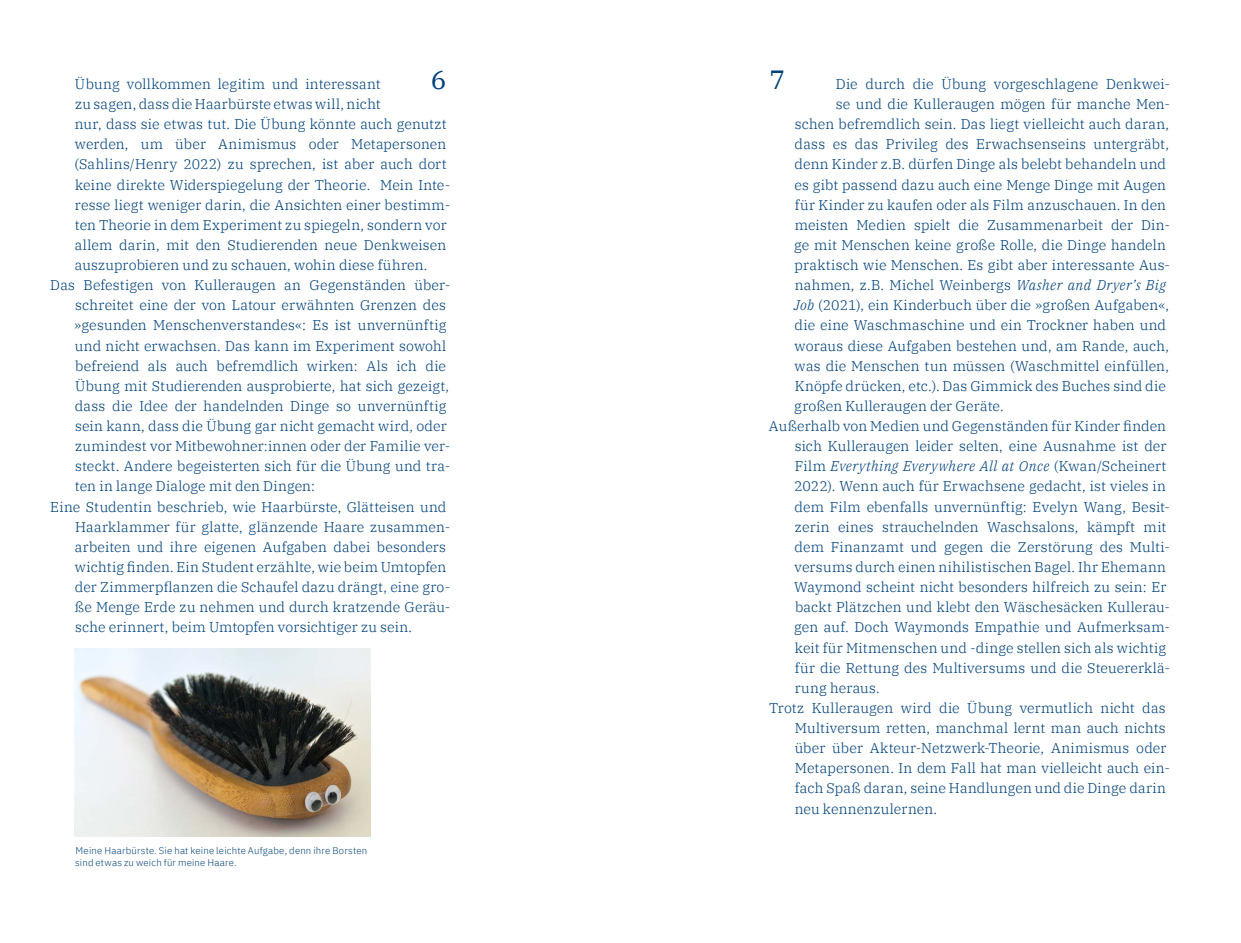
<style>
.page{position:relative;width:1241px;height:943px;background:#fff}
.page>*{position:absolute;margin:0;border:0;box-sizing:border-box;transform-origin:0 0}
.t1{font:26.25px "IBM Plex Serif";color:#00427b}
.t2{font:300 14px/20.1px "IBM Plex Serif";letter-spacing:.01em;color:#00427b}
.t3{font:14px "IBM Plex Serif Light 2";letter-spacing:.01em;color:#00427b}
.t4{font:14px "IBM Plex Serif Light Italic 2";letter-spacing:.025em;color:#00427b}
.t5{font:300 9.62px/12.2px "IBM Plex Sans";letter-spacing:.02em;color:#00427b}
.s1{font-family:"IBM Plex Serif Light 2";font-weight:400}
.s2{font-family:"IBM Plex Serif Light Italic 2";font-weight:400}
.s3{font-style:italic}
.s4{font-family:"IBM Plex Serif";font-weight:300}
</style>
<div class="page">
<img style="left:74px;top:648px;width:296px;height:188px">
<p class="t2" style="left:75px;top:73px;width:307px">Übung vollkommen legitim und interessant</p>
<h1 class="t1" style="left:431px;top:59px;width:17px">6</h1>
<h1 class="t1" style="left:769px;top:59px;width:17px">7</h1>
<p class="t2" style="left:74px;top:93px;width:377px">zu sagen, dass die Haarbürste etwas will, nicht<br>nur, dass sie etwas tut. Die Übung könnte auch genutzt werden, um über Animismus oder Metapersonen (Sahlins/Henry 2022) zu sprechen, ist aber auch dort keine direkte Widerspiegelung der Theorie. Mein Inte&shy;resse liegt weniger darin, die Ansichten einer bestimm&shy;ten Theorie in dem Experiment zu spiegeln, sondern vor</p>
<p class="t3" style="left:75px;top:234px;width:373px">allem darin, mit den Studierenden neue Denkweisen</p>
<p class="t2" style="left:75px;top:254px;width:354px">auszuprobieren und zu schauen, wohin diese führen.</p>
<p class="t2" style="left:50px;top:274px;width:401px">Das Befestigen von Kulleraugen an Gegenständen über<span class="s1">-</span></p>
<p class="t2" style="left:75px;top:294px;width:372px">schreitet eine der von Latour erwähnten Grenzen des</p>
<p class="t2" style="left:74px;top:314px;width:373px">»gesunden Menschenverstandes«: Es ist unvernünftig</p>
<p class="t3" style="left:75px;top:335px;width:373px">und nicht erwachsen. Das kann im Experiment sowohl</p>
<p class="t2" style="left:75px;top:354px;width:376px">befreiend als auch befremdlich wirken: Als ich die<br>Übung mit Studierenden ausprobierte, hat sich gezeigt,</p>
<p class="t3" style="left:75px;top:395px;width:373px">dass die Idee der handelnden Dinge so unvernünftig</p>
<p class="t2" style="left:75px;top:415px;width:377px">sein kann, dass die Übung gar nicht gemacht wird, oder zumindest vor Mitbewohner:innen oder der Familie ver&shy;steckt. Andere begeisterten sich für die Übung und tra<span class="s1">-</span></p>
<p class="t3" style="left:75px;top:476px;width:242px">ten in lange Dialoge mit den Dingen:</p>
<p class="t2" style="left:75px;top:495px;width:377px;text-indent:-25px">Eine Studentin beschrieb, wie Haarbürste, Glätteisen und Haarklammer für glatte, glänzende Haare zusammen&shy;arbeiten und ihre eigenen Aufgaben dabei besonders wichtig finden. Ein Student erzählte, wie beim Umtopfen der Zimmerpflanzen die Schaufel dazu drängt, eine gro&shy;ße Menge Erde zu nehmen und durch kratzende Geräu&shy;sche erinnert, beim Umtopfen vorsichtiger zu sein.</p>
<p class="t2" style="left:793px;top:73px;width:378px;text-align:right">Die durch die Übung vorgeschlagene Denkwei<span class="s1">-<br></span>se und die Kulleraugen mögen für manche Men&shy;schen befremdlich sein. Das liegt vielleicht auch daran, dass es das Privileg des Erwachsenseins untergräbt, denn Kinder z.B. dürfen Dinge als belebt behandeln und es gibt passend dazu auch eine Menge Dinge mit Augen für Kinder zu kaufen oder als Film anzuschauen. In den meisten Medien spielt die Zusammenarbeit der Din&shy;ge mit Menschen keine große Rolle, die Dinge handeln praktisch wie Menschen. Es gibt aber interessante Aus&shy;nahmen, z.B. Michel Weinbergs <span class="s2">Washer and Dryer’</span><span class="s3">s Big </span><span class="s2">Job</span> (2021), ein Kinderbuch über die »großen Aufgaben«, die eine Waschmaschine und ein Trockner haben und woraus diese Aufgaben bestehen und, am Rande, auch, was die Menschen tun müssen (Waschmittel einfüllen,</p>
<p class="t3" style="left:794px;top:375px;width:372px">Knöpfe drücken, etc.). Das Gimmick des Buches sind die</p>
<p class="t2" style="left:768px;top:395px;width:398px;text-indent:25px">großen Kulleraugen der Geräte.<br>Außerhalb von Medien und Gegenständen für Kinder finden</p>
<p class="t3" style="left:794px;top:435px;width:373px">sich Kulleraugen leider selten, eine Ausnahme ist der</p>
<p class="t4" style="left:794px;top:456px;width:373px"><span class="s4">Film</span> Everything Everywhere All at Once <span class="s4">(Kwan/Scheinert</span></p>
<p class="t3" style="left:794px;top:476px;width:373px">2022). Wenn auch für Erwachsene gedacht, ist vieles in</p>
<p class="t2" style="left:794px;top:495px;width:377px">dem Film ebenfalls unvernünftig: Evelyn Wang, Besit&shy;zerin eines strauchelnden Waschsalons, kämpft mit dem Finanzamt und gegen die Zerstörung des Multi<span class="s1">-</span></p>
<p class="t3" style="left:794px;top:556px;width:373px">versums durch einen nihilistischen Bagel. Ihr Ehemann</p>
<p class="t2" style="left:794px;top:576px;width:377px">Waymond scheint nicht besonders hilfreich zu sein: Er backt Plätzchen und klebt den Wäschesäcken Kullerau<span class="s1">-</span></p>
<p class="t3" style="left:794px;top:616px;width:377px">gen auf. Doch Waymonds Empathie und Aufmerksam-</p>
<p class="t2" style="left:794px;top:636px;width:376px">keit für Mitmenschen und -dinge stellen sich als wichtig für die Rettung des Multiversums und die Steuererklä<span class="s1">-</span></p>
<p class="t3" style="left:794px;top:677px;width:86px">rung heraus.</p>
<p class="t2" style="left:794px;top:696px;width:377px;text-indent:-25px">Trotz Kulleraugen wird die Übung vermutlich nicht das Multiversum retten, manchmal lernt man auch nichts über über Akteur-Netzwerk-Theorie, Animismus oder Metapersonen. In dem Fall hat man vielleicht auch ein&shy;fach Spaß daran, seine Handlungen und die Dinge darin neu kennenzulernen.</p>
<p class="t5" style="left:75px;top:843px;width:293px">Meine Haarbürste. Sie hat keine leichte Aufgabe, denn ihre Borsten sind etwas zu weich für meine Haare.</p>
</div>
